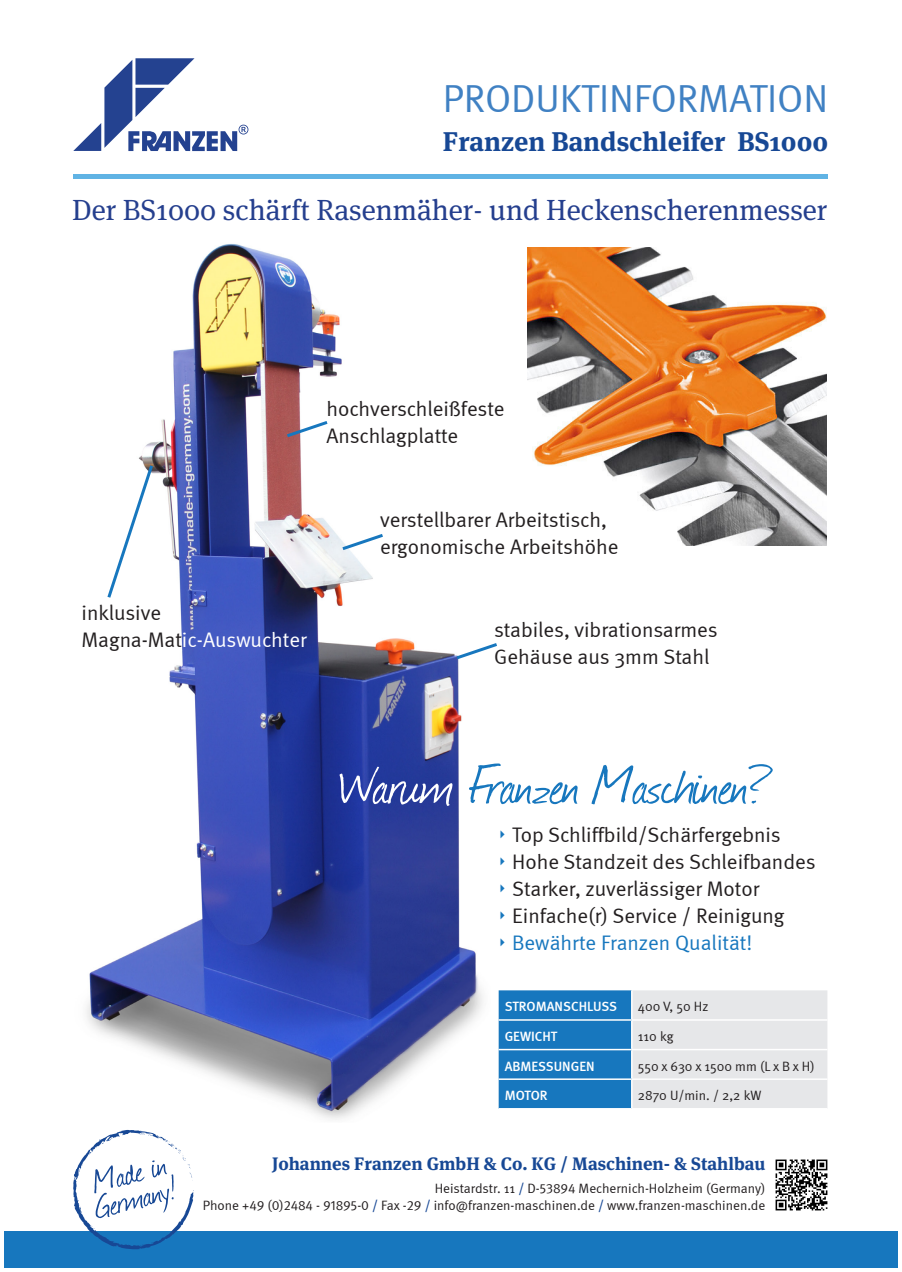
<style>
.page{position:relative;width:902px;height:1272px;background:#fff}
.page>*{position:absolute;margin:0;border:0;box-sizing:border-box;transform-origin:0 0}
.t1{font:63px "Journal";letter-spacing:-.005em;color:#1777be}
.t2{font:39px "Meta Normal";color:#4081c3}
.t3{font:29.1px "Meta Serif";color:#253f8e}
.t4{font:700 27px "Meta Serif";color:#174895}
.Liste{font:21px/27px "Meta Normal";color:#231f20}
.t5{font:21px "Meta Normal";color:#1777be}
.t6{font:700 18px "Meta Serif";color:#174895}
.t7{font:13.5px "Meta Normal";color:#231f20}
.t8{font:500 13.5px "Meta";color:#fff}
.s1{color:#fff}
.s2{font-family:"Arrows";color:#1777be}
.s3{font-family:"Arrows"}
.s4{font-family:"Meta";font-weight:500;color:#174895}
.s5{font-family:"Meta Normal Expert"}
</style>
<div class="page">
<img style="left:527px;top:247px;width:299px;height:299px">
<img style="left:86px;top:244px;width:397px;height:876px">
<div style="left:4px;top:1230px;width:893px;height:37px;background:#1777be"></div>
<div style="left:73px;top:174px;width:755px;height:5px;background:#60b3e4"></div>
<svg style="left:73px;top:1129px;width:121px;height:120px"></svg>
<img style="left:775px;top:1159px;width:53px;height:52px">
<svg style="left:498px;top:990px;width:329px;height:117px;background:#95bbd8"></svg>
<hr style="left:498px;top:1019px;width:133px;height:1px;background:#fff">
<hr style="left:631px;top:1019px;width:196px;height:1px;background:#fff">
<hr style="left:498px;top:1048px;width:133px;height:2px;background:#fff">
<hr style="left:631px;top:1048px;width:196px;height:2px;background:#fff">
<hr style="left:498px;top:1078px;width:133px;height:1px;background:#fff">
<hr style="left:631px;top:1078px;width:196px;height:1px;background:#fff">
<svg style="left:339px;top:531px;width:47px;height:21px"></svg>
<svg style="left:283px;top:418px;width:48px;height:21px"></svg>
<svg style="left:453px;top:640px;width:44px;height:21px"></svg>
<svg style="left:105px;top:462px;width:50px;height:139px"></svg>
<svg style="left:73px;top:58px;width:175px;height:93px"></svg>
<p class="t2" style="left:443px;top:76px;width:387px">PRODUKTINFORMATION</p>
<p class="t4" style="left:442px;top:125px;width:387px">Franzen Bandschleifer BS1000</p>
<p class="t3" style="left:72px;top:193px;width:756px">Der BS1000 schärft Rasenmäher- und Heckenscherenmesser</p>
<p class="Liste" style="left:326px;top:395px;width:179px">hochverschleißfeste<br>Anschlagplatte</p>
<p class="Liste" style="left:81px;top:599px;width:227px">inklusive<br>Magna-Mat<span class="s1">ic-Auswuchter</span></p>
<p class="Liste" style="left:380px;top:506px;width:228px">verstellbarer Arbeitstisch,</p>
<p class="Liste" style="left:380px;top:533px;width:240px">ergonomische Arbeitshöhe</p>
<p class="Liste" style="left:494px;top:616px;width:225px">stabiles, vibrationsarmes<br>Gehäuse aus 3mm Stahl</p>
<p class="t1" style="left:338px;top:742px;width:434px"><span class="s1">Warum</span> Franzen Maschinen?</p>
<p class="Liste" style="left:499px;top:820px;width:283px"><span class="s2">Q</span> Top Schliffbild/Schärfergebnis</p>
<p class="Liste" style="left:499px;top:847px;width:318px"><span class="s2">Q</span> Hohe Standzeit des Schleifbandes</p>
<p class="Liste" style="left:499px;top:874px;width:261px"><span class="s2">Q</span> Starker, zuverlässiger Motor</p>
<p class="Liste" style="left:499px;top:901px;width:286px"><span class="s2">Q</span> Einfache(r) Service / Reinigung</p>
<p class="t5" style="left:499px;top:930px;width:254px"><span class="s3">Q</span> Bewährte Franzen Qualität!</p>
<p class="t8" style="left:504px;top:998px;width:114px">STROMANSCHLUSS</p>
<p class="t7" style="left:637px;top:998px;width:72px">400 V, 50 Hz</p>
<p class="t8" style="left:504px;top:1028px;width:54px">GEWICHT</p>
<p class="t7" style="left:637px;top:1028px;width:37px">110 kg</p>
<p class="t8" style="left:504px;top:1058px;width:91px">ABMESSUNGEN</p>
<p class="t7" style="left:637px;top:1058px;width:178px">550 x 630 x 1500 mm (L x B x H)</p>
<p class="t8" style="left:504px;top:1087px;width:44px">MOTOR</p>
<p class="t7" style="left:637px;top:1087px;width:125px">2870 U/min. / 2,2 kW</p>
<p class="t6" style="left:272px;top:1153px;width:495px">Johannes Franzen GmbH &amp; Co. KG / Maschinen- &amp; Stahlbau</p>
<p class="t7" style="left:434px;top:1180px;width:332px">Heistardstr. 11 <span class="s4">/</span> D-<span class="s5">53894</span> Mechernich-Holzheim (Germany)</p>
<p class="t7" style="left:203px;top:1196px;width:564px">Phone +<span class="s5">49</span> (<span class="s5">0</span>)<span class="s5">2484</span> - <span class="s5">91895</span>-<span class="s5">0</span> <span class="s4">/</span> Fax -<span class="s5">29</span> <span class="s4">/</span> info@franzen-maschinen.de <span class="s4">/</span> www.franzen-maschinen.de</p>
</div>
